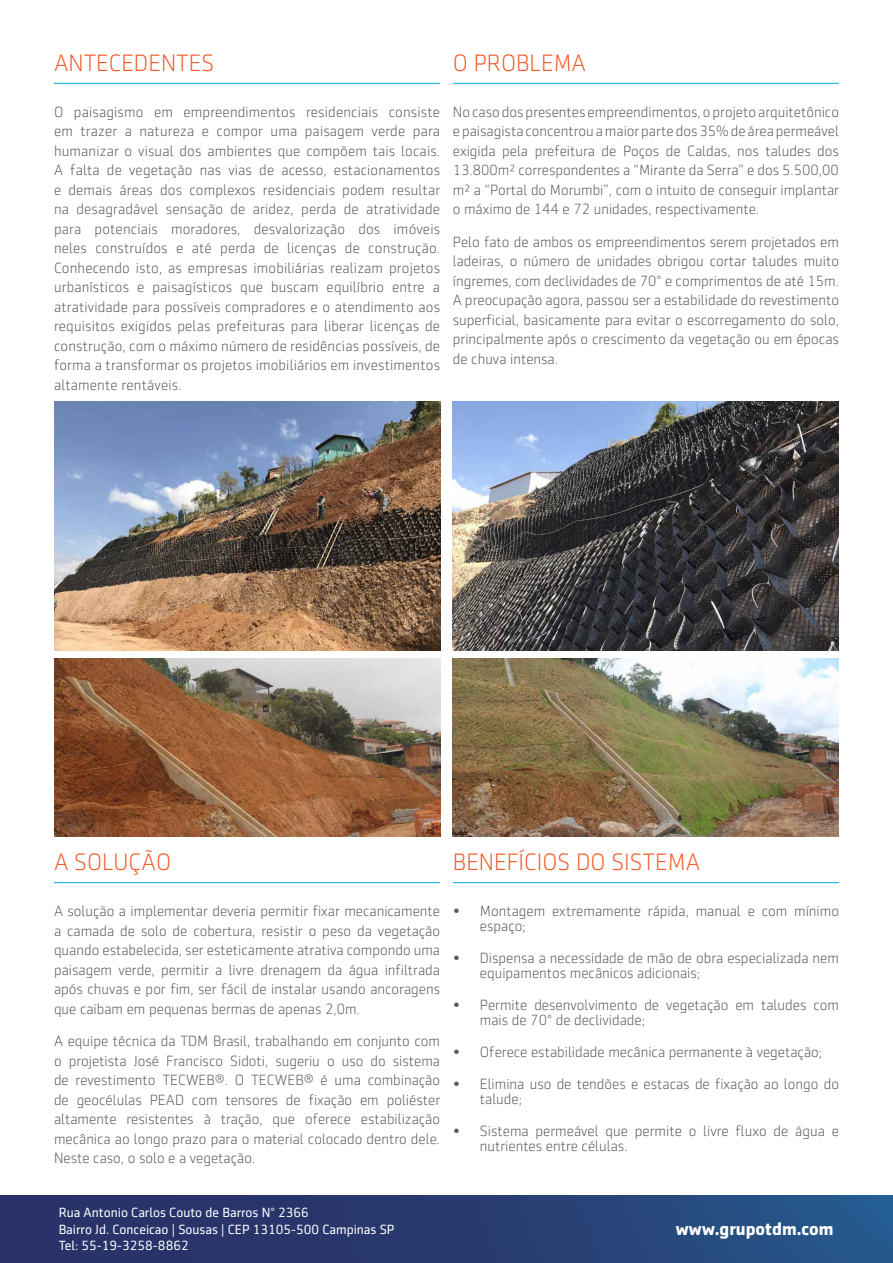
<style>
.page{position:relative;width:893px;height:1263px;background:#fff}
.page>*{position:absolute;margin:0;border:0;box-sizing:border-box;transform-origin:0 0}
.t1{font:300 24px "Sentico Sans DT";color:#f15a29}
.t2{font:700 18px "Sentico Sans DT";color:#fff}
.t3{font:300 15px/19.5px "Sentico Sans DT";color:#58595b;text-align:justify}
.t4{font:13.5px/16.2px "Sentico Sans DT";color:#fff}
</style>
<div class="page">
<hr style="left:54px;top:83px;width:386px;height:1px;background:#00aae7">
<hr style="left:54px;top:882px;width:386px;height:1px;background:#00aae7">
<hr style="left:453px;top:83px;width:386px;height:1px;background:#00aae7">
<hr style="left:453px;top:882px;width:386px;height:1px;background:#00aae7">
<div style="left:0;top:1195px;width:893px;height:68px;background:linear-gradient(to right,#292a61,#265488)"></div>
<img style="left:54px;top:401px;width:386px;height:249px">
<img style="left:453px;top:401px;width:386px;height:249px">
<img style="left:54px;top:658px;width:386px;height:179px">
<img style="left:453px;top:658px;width:386px;height:179px">
<h1 class="t1" style="left:54px;top:50px;width:162px">ANTECEDENTES</h1>
<p class="t3" style="left:54px;top:102px;width:388px">O paisagismo em empreendimentos residenciais consiste em trazer a natureza e compor uma paisagem verde para humanizar o visual dos ambientes que compõem tais locais.<br>A falta de vegetação nas vias de acesso, estacionamentos e demais áreas dos complexos residenciais podem resultar na desagradável sensação de aridez, perda de atratividade para potenciais moradores, desvalorização dos imóveis neles construídos e até perda de licenças de construção.<br>Conhecendo isto, as empresas imobiliárias realizam projetos urbanísticos e paisagísticos que buscam equilíbrio entre a atratividade para possíveis compradores e o atendimento aos requisitos exigidos pelas prefeituras para liberar licenças de construção, com o máximo número de residências possíveis, de forma a transformar os projetos imobiliários em investimentos altamente rentáveis.</p>
<h1 class="t1" style="left:453px;top:50px;width:135px">O PROBLEMA</h1>
<p class="t3" style="left:453px;top:102px;width:388px">No caso dos presentes empreendimentos, o projeto arquitetônico e paisagista concentrou a maior parte dos 35% de área permeável exigida pela prefeitura de Poços de Caldas, nos taludes dos 13.800m² correspondentes a “M irante da Serra” e dos 5.500,00 m² a “Portal do Morumbi”, com o intuito de conseguir implantar o máximo de 144 e 72 unidades, respectivamente.</p>
<p class="t3" style="left:453px;top:232px;width:388px">Pelo fato de ambos os empreendimentos serem projetados em ladeiras, o número de unidades obrigou cortar taludes muito íngremes, com declividades de 70° e comprimentos de até 15m.<br>A preocupação agora, passou ser a estabilidade do revestimento superficial, basicamente para evitar o escorregamento do solo, principalmente após o crescimento da vegetação ou em épocas de chuva intensa.</p>
<h1 class="t1" style="left:54px;top:849px;width:119px">A SOLUÇÃO</h1>
<p class="t3" style="left:54px;top:902px;width:388px">A solução a implementar deveria permitir fixar mecanicamente a camada de solo de cobertura, resistir o peso da vegetação quando estabelecida, ser esteticamente atrativa compondo uma paisagem verde, permitir a livre drenagem da água infiltrada após chuvas e por fim, ser fácil de instalar usando ancoragens que caibam em pequenas bermas de apenas 2,0m.</p>
<p class="t3" style="left:54px;top:1031px;width:388px">A equipe técnica da TDM Brasil, trabalhando em conjunto com o projetista José Francisco Sidoti, sugeriu o uso do sistema de revestimento TECWEB®. O TECWEB® é uma combinação de geocélulas PEAD com tensores de fixação em poliéster altamente resistentes à tração, que oferece estabilização mecânica ao longo prazo para o material colocado dentro dele.<br>Neste caso, o solo e a vegetação.</p>
<h1 class="t1" style="left:453px;top:849px;width:249px">BENEFÍCIOS DO SISTEMA</h1>
<p class="t3" style="left:480px;top:904px;width:361px;line-height:15px;text-indent:-27px">• Montagem extremamente rápida, manual e com mínimo espaço;</p>
<p class="t3" style="left:480px;top:951px;width:361px;line-height:15px;text-indent:-27px">• Dispensa a necessidade de mão de obra especializada nem equipamentos mecânicos adicionais;</p>
<p class="t3" style="left:480px;top:998px;width:361px;line-height:15px;text-indent:-27px">• Permite desenvolvimento de vegetação em taludes com mais de 70° de declividade;</p>
<p class="t3" style="left:453px;top:1043px;width:371px">• Oferece estabilidade mecânica permanente à vegetação;</p>
<p class="t3" style="left:480px;top:1077px;width:361px;line-height:15px;text-indent:-27px">• Elimina uso de tendões e estacas de fixação ao longo do talude;</p>
<p class="t3" style="left:480px;top:1124px;width:361px;line-height:15px;text-indent:-27px">• Sistema permeável que permite o livre fluxo de água e nutrientes entre células.</p>
<p class="t4" style="left:59px;top:1205px;width:337px">Rua Antonio Carlos Couto de Barros N° 2366<br>Bairro Jd. Conceicao | Sousas | CEP 13105-500 Campinas SP<br>Tel: 55-19-3258-8862</p>
<p class="t2" style="left:676px;top:1218px;width:159px">www.grupotdm.com</p>
</div>
